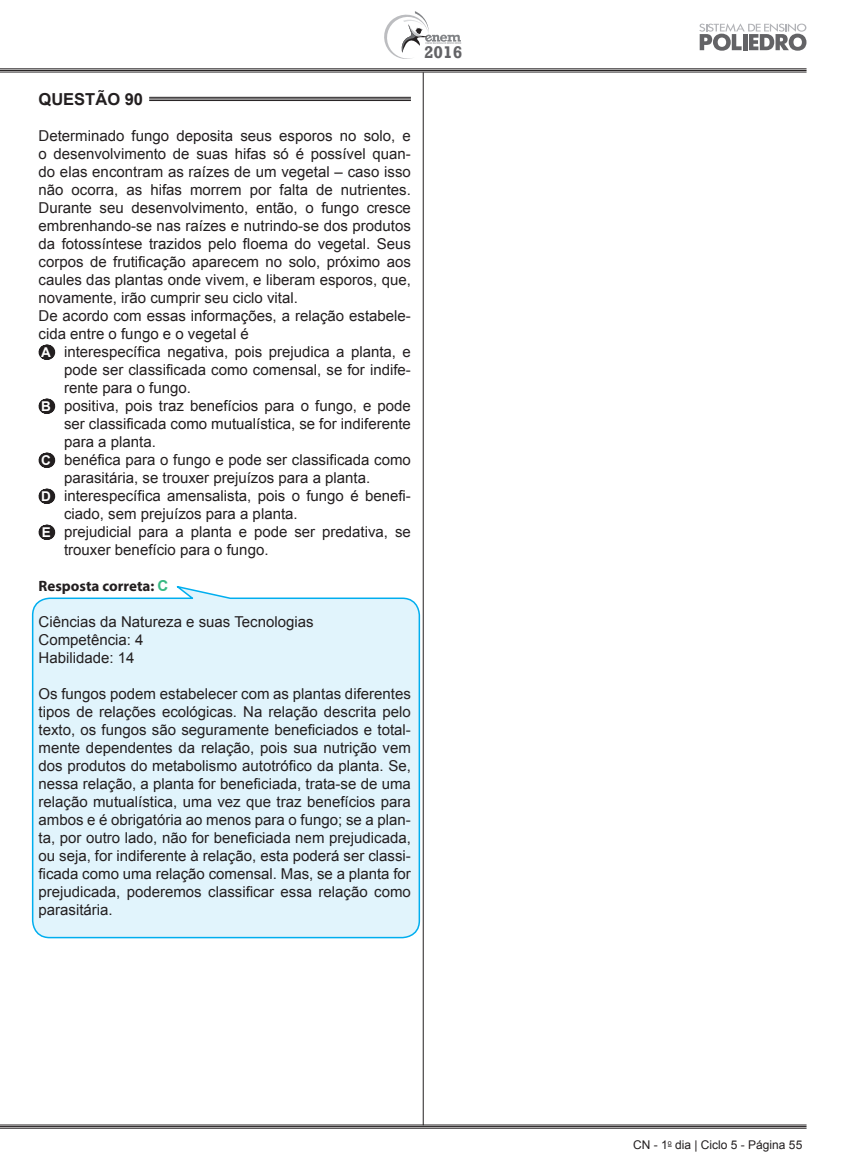
<style>
.page{position:relative;width:847px;height:1174px;background:#fff}
.page>*{position:absolute;margin:0;border:0;box-sizing:border-box;transform-origin:0 0}
.t1{font:700 17.4px "Rockwell";color:#636366}
.t2{font:700 16.5px "Arial";color:#231f20}
.t3{font:15px/18px "Arial";color:#231f20}
.t4{font:700 15px "Myriad Pro";color:#231f20}
.t5{font:12px "Arial";color:#231f20}
.s1{font-weight:700;font-size:13.5px;color:#fff}
.s2{font-family:"Arial";color:#38b983}
</style>
<div class="page">
<div style="left:31px;top:586px;width:389px;height:353px;background:#e1f4fc"></div>
<hr style="left:423px;top:72px;width:1px;height:1053px;background:#231f20">
<hr style="left:0;top:69px;width:806px;height:1px;background:#231f20">
<hr style="left:0;top:70px;width:806px;height:1px;background:#231f20">
<hr style="left:0;top:72px;width:806px;height:1px;background:#231f20">
<hr style="left:0;top:1124px;width:806px;height:1px;background:#231f20">
<hr style="left:0;top:1126px;width:806px;height:1px;background:#231f20">
<hr style="left:0;top:1128px;width:806px;height:1px;background:#231f20">
<svg style="left:699px;top:23px;width:107px;height:28px"></svg>
<svg style="left:384px;top:11px;width:77px;height:48px"></svg>
<hr style="left:149px;top:97px;width:262px;height:1px;background:#231f20">
<hr style="left:149px;top:98px;width:262px;height:1px;background:#231f20">
<hr style="left:149px;top:100px;width:262px;height:1px;background:#231f20">
<svg style="left:46px;top:345px;width:2px;height:15px"></svg>
<svg style="left:46px;top:399px;width:2px;height:15px"></svg>
<svg style="left:46px;top:453px;width:2px;height:15px"></svg>
<svg style="left:46px;top:489px;width:2px;height:15px"></svg>
<svg style="left:46px;top:525px;width:2px;height:15px"></svg>
<p class="t2" style="left:38px;top:88px;width:106px">QUESTÃO 90</p>
<p class="t3" style="left:38px;top:127px;width:374px">Determinado fungo deposita seus esporos no solo, e</p>
<p class="t3" style="left:38px;top:145px;width:374px">o desenvolvimento de suas hifas só é possível quan-</p>
<p class="t3" style="left:38px;top:163px;width:374px">do elas encontram as raízes de um vegetal – caso isso</p>
<p class="t3" style="left:38px;top:181px;width:374px">não ocorra, as hifas morrem por falta de nutrientes.</p>
<p class="t3" style="left:38px;top:199px;width:374px">Durante seu desenvolvimento, então, o fungo cresce</p>
<p class="t3" style="left:38px;top:217px;width:374px">embrenhando-se nas raízes e nutrindo-se dos produtos</p>
<p class="t3" style="left:38px;top:235px;width:374px">da fotossíntese trazidos pelo floema do vegetal. Seus</p>
<p class="t3" style="left:38px;top:253px;width:374px">corpos de frutificação aparecem no solo, próximo aos</p>
<p class="t3" style="left:38px;top:271px;width:374px">caules das plantas onde vivem, e liberam esporos, que,</p>
<p class="t3" style="left:38px;top:289px;width:261px">novamente, irão cumprir seu ciclo vital.</p>
<p class="t3" style="left:38px;top:307px;width:374px">De acordo com essas informações, a relação estabele-</p>
<p class="t3" style="left:38px;top:325px;width:212px">cida entre o fungo e o vegetal é</p>
<p class="t3" style="left:41px;top:343px;width:371px"><span class="s1">A</span> interespecífica negativa, pois prejudica a planta, e</p>
<p class="t3" style="left:64px;top:361px;width:348px">pode ser classificada como comensal, se for indife-</p>
<p class="t3" style="left:64px;top:379px;width:128px">rente para o fungo.</p>
<p class="t3" style="left:41px;top:397px;width:371px"><span class="s1">B</span> positiva, pois traz benefícios para o fungo, e pode</p>
<p class="t3" style="left:64px;top:415px;width:348px">ser classificada como mutualística, se for indiferente</p>
<p class="t3" style="left:64px;top:433px;width:93px">para a planta.</p>
<p class="t3" style="left:41px;top:451px;width:371px"><span class="s1">C</span> benéfica para o fungo e pode ser classificada como</p>
<p class="t3" style="left:64px;top:469px;width:307px">parasitária, se trouxer prejuízos para a planta.</p>
<p class="t3" style="left:41px;top:487px;width:371px"><span class="s1">D</span> interespecífica amensalista, pois o fungo é benefi-</p>
<p class="t3" style="left:64px;top:505px;width:235px">ciado, sem prejuízos para a planta.</p>
<p class="t3" style="left:42px;top:523px;width:370px"><span class="s1">E</span> prejudicial para a planta e pode ser predativa, se</p>
<p class="t3" style="left:64px;top:541px;width:206px">trouxer benefício para o fungo.</p>
<p class="t4" style="left:38px;top:576px;width:131px">Resposta correta: <span class="s2">C</span></p>
<p class="t3" style="left:38px;top:613px;width:276px">Ciências da Natureza e suas Tecnologias<br>Competência: 4<br>Habilidade: 14</p>
<p class="t3" style="left:38px;top:685px;width:374px;text-align:justify">Os fungos podem estabelecer com as plantas diferentes tipos de relações ecológicas. Na relação descrita pelo texto, os fungos são seguramente beneficiados e total&shy;mente dependentes da relação, pois sua nutrição vem dos produtos do metabolismo autotrófico da planta. Se, nessa relação, a planta for beneficiada, trata-se de uma relação mutualística, uma vez que traz benefícios para ambos e é obrigatória ao menos para o fungo; se a plan&shy;ta, por outro lado, não for beneficiada nem prejudicada, ou seja, for indiferente à relação, esta poderá ser classi&shy;ficada como uma relação comensal. Mas, se a planta for prejudicada, poderemos classificar essa relação como parasitária.</p>
<p class="t1" style="left:424px;top:42px;width:40px">2016</p>
<p class="t5" style="left:632px;top:1136px;width:171px">CN - 1<sup>o</sup> dia | Ciclo 5 - Página 55</p>
</div>
